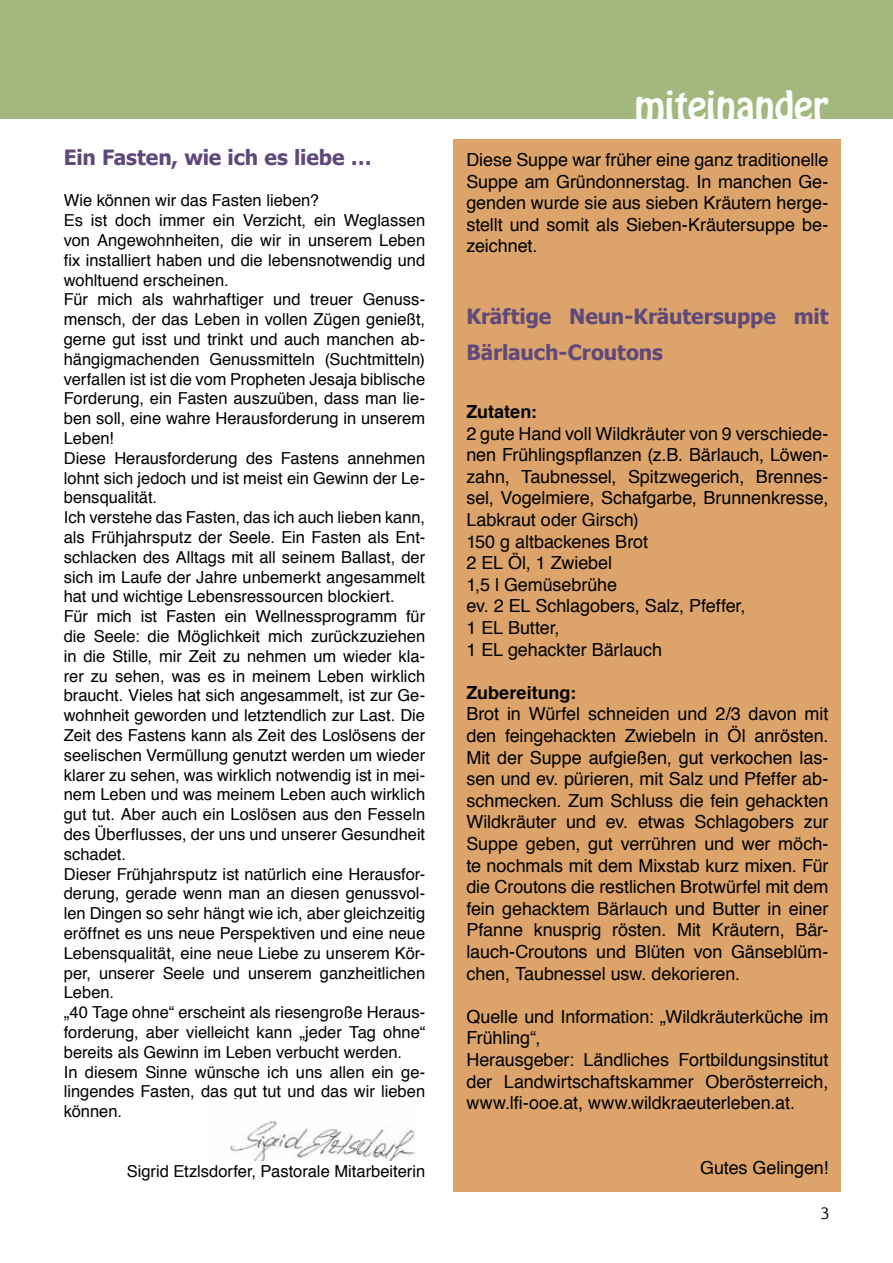
<style>
.page{position:relative;width:893px;height:1263px;background:#fff}
.page>*{position:absolute;margin:0;border:0;box-sizing:border-box;transform-origin:0 0}
.t1{font:36px "Hobo Std";color:#fff}
.t2{font:700 21px/36px "Tahoma";letter-spacing:-.005em;color:#5f497a}
.t3{font:18px/21.6px "Helvetica";letter-spacing:-.005em;color:#000;text-align:justify}
.t4{font:700 18px "Helvetica";letter-spacing:-.005em;color:#000}
.t5{font:16.5px/19.8px "Helvetica";color:#000}
.t6{font:15px "Euphemia UCAS";color:#000}
</style>
<div class="page">
<div style="left:0;top:0;width:893px;height:119px;background:#a3b87e"></div>
<div style="left:454px;top:140px;width:387px;height:1052px;background:#dca46b"></div>
<img style="left:230px;top:1120px;width:185px;height:41px">
<p class="t2" style="left:64px;top:138px;width:309px">Ein Fasten, wie ich es liebe …</p>
<p class="t5" style="left:64px;top:191px;width:363px">Wie können wir das Fasten lieben?<br>Es ist doch immer ein Verzicht, ein Weglassen von Angewohnheiten, die wir in unserem Leben fix installiert haben und die lebensnotwendig und wohltuend erscheinen.<br>Für mich als wahrhaftiger und treuer Genuss&shy;mensch, der das Leben in vollen Zügen genießt, gerne gut isst und trinkt und auch manchen ab&shy;hängigmachenden Genussmitteln (Suchtmitteln) verfallen ist ist die vom Propheten Jesaja biblische Forderung, ein Fasten auszuüben, dass man lie&shy;ben soll, eine wahre Herausforderung in unserem Leben!<br>Diese Herausforderung des Fastens annehmen lohnt sich jedoch und ist meist ein Gewinn der Le&shy;bensqualität.<br>Ich verstehe das Fasten, das ich auch lieben kann, als Frühjahrsputz der Seele. Ein Fasten als Ent&shy;schlacken des Alltags mit all seinem Ballast, der sich im Laufe der Jahre unbemerkt angesammelt hat und wichtige Lebensressourcen blockiert.<br>Für mich ist Fasten ein Wellnessprogramm für die Seele: die Möglichkeit mich zurückzuziehen in die Stille, mir Zeit zu nehmen um wieder kla&shy;rer zu sehen, was es in meinem Leben wirklich braucht. Vieles hat sich angesammelt, ist zur Ge&shy;wohnheit geworden und letztendlich zur Last. Die Zeit des Fastens kann als Zeit des Loslösens der seelischen Vermüllung genutzt werden um wieder klarer zu sehen, was wirklich notwendig ist in mei&shy;nem Leben und was meinem Leben auch wirklich gut tut. Aber auch ein Loslösen aus den Fesseln des Überflusses, der uns und unserer Gesundheit schadet.<br>Dieser Frühjahrsputz ist natürlich eine Herausfor&shy;derung, gerade wenn man an diesen genussvol&shy;len Dingen so sehr hängt wie ich, aber gleichzeitig eröffnet es uns neue Perspektiven und eine neue Lebensqualität, eine neue Liebe zu unserem Kör&shy;per, unserer Seele und unserem ganzheitlichen Leben.<br>„40 Tage ohne“ erscheint als riesengroße Heraus&shy;forderung, aber vielleicht kann „jeder Tag ohne“ bereits als Gewinn im Leben verbucht werden.<br>In diesem Sinne wünsche ich uns allen ein ge&shy;lingendes Fasten, das gut tut und das wir lieben können.</p>
<p class="t5" style="left:127px;top:1161px;width:300px">Sigrid Etzlsdorfer, Pastorale Mitarbeiterin</p>
<h1 class="t1" style="left:635px;top:81px;width:195px">miteinander</h1>
<p class="t3" style="left:466px;top:149px;width:364px">Diese Suppe war früher eine ganz traditionelle Suppe am Gründonnerstag. In manchen Ge&shy;genden wurde sie aus sieben Kräutern herge&shy;stellt und somit als Sieben-Kräutersuppe be&shy;zeichnet.</p>
<p class="t2" style="left:466px;top:297px;width:364px">Kräftige Neun-Kräutersuppe mit<br>Bärlauch-Croutons</p>
<p class="t4" style="left:466px;top:397px;width:72px">Zutaten:</p>
<p class="t3" style="left:466px;top:423px;width:364px;text-align:left">2 gute Hand voll Wildkräuter von 9 verschiede&shy;nen Frühlingspflanzen (z.B. Bärlauch, Löwen&shy;zahn, Taubnessel, Spitzwegerich, Brennes&shy;sel, Vogelmiere, Schafgarbe, Brunnenkresse,<br>Labkraut oder Girsch)<br>150 g altbackenes Brot<br>2 EL Öl, 1 Zwiebel<br>1,5 l Gemüsebrühe<br>ev. 2 EL Schlagobers, Salz, Pfeffer,<br>1 EL Butter,<br>1 EL gehackter Bärlauch</p>
<p class="t4" style="left:466px;top:678px;width:111px">Zubereitung:</p>
<p class="t3" style="left:466px;top:704px;width:364px">Brot in Würfel schneiden und 2/3 davon mit den feingehackten Zwiebeln in Öl anrösten.<br>Mit der Suppe aufgießen, gut verkochen las&shy;sen und ev. pürieren, mit Salz und Pfeffer ab&shy;schmecken. Zum Schluss die fein gehackten Wildkräuter und ev. etwas Schlagobers zur Suppe geben, gut verrühren und wer möch&shy;te nochmals mit dem Mixstab kurz mixen. Für die Croutons die restlichen Brotwürfel mit dem fein gehacktem Bärlauch und Butter in einer Pfanne knusprig rösten. Mit Kräutern, Bär&shy;lauch-Croutons und Blüten von Gänseblüm&shy;chen, Taubnessel usw. dekorieren.</p>
<p class="t3" style="left:466px;top:1006px;width:364px;text-align:left">Quelle und Information: „Wildkräuterküche im Frühling“,<br>Herausgeber: Ländliches Fortbildungsinstitut der Landwirtschaftskammer Oberösterreich, www.lfi-ooe.at, www.wildkraeuterleben.at.</p>
<p class="t3" style="left:700px;top:1157px;width:130px">Gutes Gelingen!</p>
<p class="t6" style="left:820px;top:1203px;width:10px">3</p>
</div>
